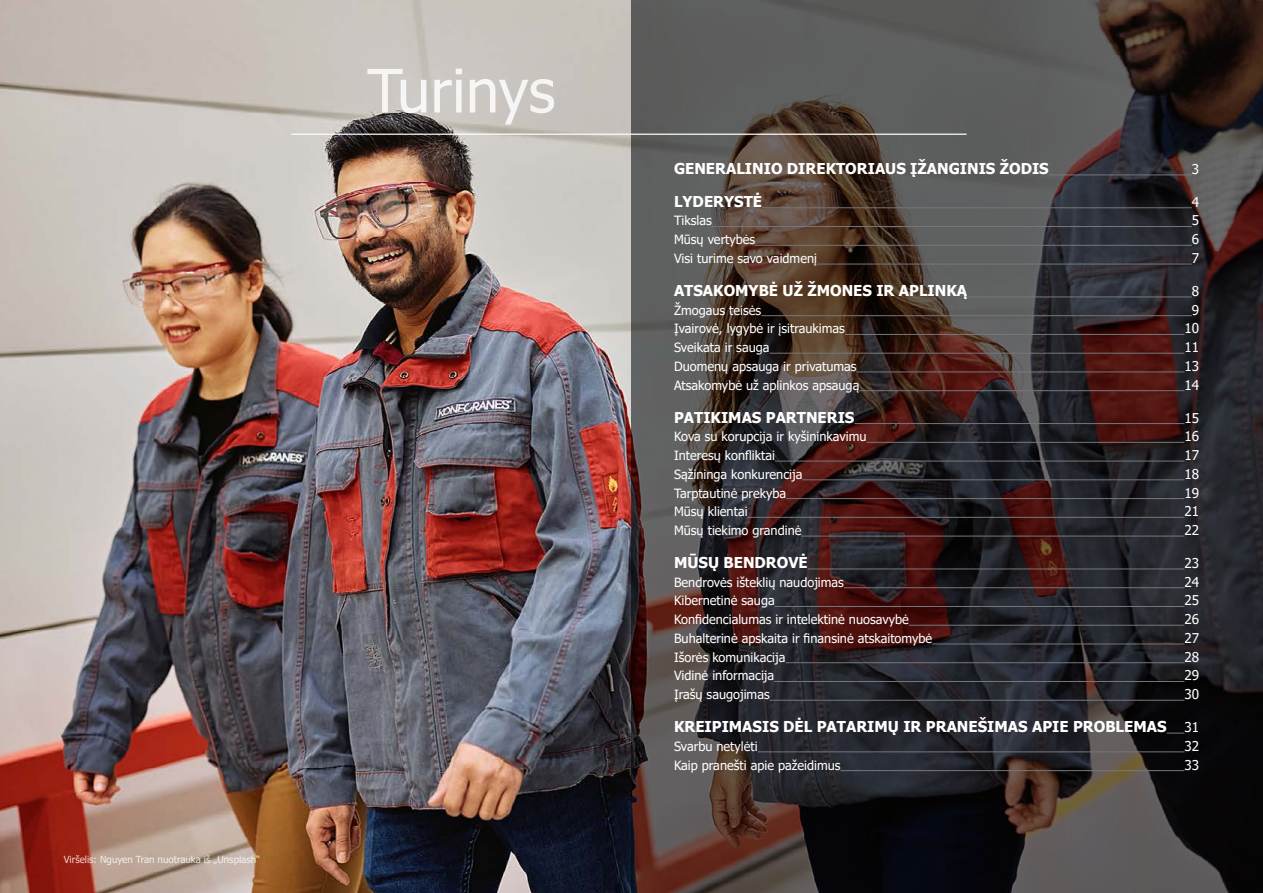
<style>
.page{position:relative;width:1263px;height:893px;background:#fff}
.page>*{position:absolute;margin:0;border:0;box-sizing:border-box;transform-origin:0 0}
.t1{font:60px "Tahoma";color:#fff}
.t2{font:700 15px "Tahoma";color:#fff}
.t3{font:13.5px "Tahoma";color:#fff}
.t4{font:12.75px "Tahoma";color:#fff}
.t5{font:9.75px "Tahoma";color:#fff}
.s1{font-weight:400;font-size:13.5px}
</style>
<div class="page">
<img style="left:0;top:0;width:631px;height:893px">
<svg style="left:631px;top:0;width:632px;height:893px;background:#3c3434"></svg>
<hr style="left:291px;top:134px;width:675px;height:1px;background:#fff">
<hr style="left:1049px;top:175px;width:143px;height:1px;background:#75787b">
<hr style="left:762px;top:208px;width:430px;height:1px;background:#75787b">
<hr style="left:712px;top:226px;width:480px;height:1px;background:#75787b">
<hr style="left:755px;top:245px;width:437px;height:1px;background:#75787b">
<hr style="left:817px;top:264px;width:375px;height:1px;background:#75787b">
<hr style="left:967px;top:297px;width:225px;height:1px;background:#75787b">
<hr style="left:761px;top:315px;width:431px;height:1px;background:#75787b">
<hr style="left:845px;top:334px;width:339px;height:1px;background:#75787b">
<hr style="left:769px;top:353px;width:415px;height:1px;background:#75787b">
<hr style="left:857px;top:372px;width:327px;height:1px;background:#75787b">
<hr style="left:859px;top:390px;width:325px;height:1px;background:#75787b">
<hr style="left:854px;top:423px;width:330px;height:1px;background:#75787b">
<hr style="left:866px;top:442px;width:318px;height:1px;background:#75787b">
<hr style="left:775px;top:461px;width:409px;height:1px;background:#75787b">
<hr style="left:802px;top:480px;width:382px;height:1px;background:#75787b">
<hr style="left:786px;top:498px;width:398px;height:1px;background:#75787b">
<hr style="left:748px;top:517px;width:436px;height:1px;background:#75787b">
<hr style="left:801px;top:536px;width:383px;height:1px;background:#75787b">
<hr style="left:808px;top:569px;width:376px;height:1px;background:#75787b">
<hr style="left:844px;top:587px;width:340px;height:1px;background:#75787b">
<hr style="left:775px;top:606px;width:409px;height:1px;background:#75787b">
<hr style="left:909px;top:625px;width:275px;height:1px;background:#75787b">
<hr style="left:932px;top:644px;width:252px;height:1px;background:#75787b">
<hr style="left:785px;top:662px;width:399px;height:1px;background:#75787b">
<hr style="left:774px;top:681px;width:410px;height:1px;background:#75787b">
<hr style="left:770px;top:700px;width:414px;height:1px;background:#75787b">
<svg style="left:1167px;top:733px;width:17px;height:1px"></svg>
<hr style="left:758px;top:752px;width:426px;height:1px;background:#75787b">
<hr style="left:840px;top:770px;width:344px;height:1px;background:#75787b">
<h1 class="t1" style="left:367px;top:50px;width:189px">Turinys</h1>
<p class="t5" style="left:64px;top:853px;width:198px">Viršelis: Nguyen Tran nuotrauka iš „Unsplash“</p>
<p class="t2" style="left:674px;top:158px;width:376px">GENERALINIO DIREKTORIAUS ĮŽANGINIS ŽODIS</p>
<p class="t3" style="left:1192px;top:160px;width:9px">3</p>
<p class="t2" style="left:674px;top:191px;width:90px">LYDERYSTĖ</p>
<p class="t3" style="left:1192px;top:193px;width:9px">4</p>
<p class="t4" style="left:674px;top:212px;width:39px">Tikslas</p>
<p class="t3" style="left:1192px;top:212px;width:9px">5</p>
<p class="t4" style="left:674px;top:231px;width:83px">Mūsų vertybės</p>
<p class="t3" style="left:1192px;top:230px;width:9px">6</p>
<p class="t4" style="left:674px;top:250px;width:145px">Visi turime savo vaidmenį</p>
<p class="t3" style="left:1192px;top:249px;width:9px">7</p>
<p class="t2" style="left:674px;top:280px;width:295px">ATSAKOMYBĖ UŽ ŽMONES IR APLINKĄ</p>
<p class="t3" style="left:1192px;top:282px;width:9px">8</p>
<p class="t4" style="left:674px;top:301px;width:89px">Žmogaus teisės</p>
<p class="t3" style="left:1192px;top:301px;width:9px">9</p>
<p class="t4" style="left:674px;top:320px;width:172px">Įvairovė, lygybė ir įsitraukimas</p>
<p class="t3" style="left:1184px;top:319px;width:16px">10</p>
<p class="t4" style="left:674px;top:339px;width:97px">Sveikata ir sauga</p>
<p class="t3" style="left:1184px;top:338px;width:16px">11</p>
<p class="t4" style="left:674px;top:358px;width:184px">Duomenų apsauga ir privatumas</p>
<p class="t3" style="left:1184px;top:357px;width:16px">13</p>
<p class="t4" style="left:674px;top:376px;width:187px">Atsakomybė už aplinkos apsaugą</p>
<p class="t3" style="left:1184px;top:376px;width:16px">14</p>
<p class="t2" style="left:674px;top:407px;width:182px">PATIKIMAS PARTNERIS</p>
<p class="t3" style="left:1184px;top:409px;width:16px">15</p>
<p class="t4" style="left:674px;top:428px;width:194px">Kova su korupcija ir kyšininkavimu</p>
<p class="t3" style="left:1184px;top:427px;width:16px">16</p>
<p class="t4" style="left:674px;top:447px;width:103px">Interesų konfliktai</p>
<p class="t3" style="left:1184px;top:446px;width:16px">17</p>
<p class="t4" style="left:674px;top:466px;width:130px">Sąžininga konkurencija</p>
<p class="t3" style="left:1184px;top:465px;width:16px">18</p>
<p class="t4" style="left:674px;top:484px;width:114px">Tarptautinė prekyba</p>
<p class="t3" style="left:1184px;top:484px;width:16px">19</p>
<p class="t4" style="left:674px;top:503px;width:75px">Mūsų klientai</p>
<p class="t3" style="left:1184px;top:502px;width:16px">21</p>
<p class="t4" style="left:674px;top:522px;width:129px">Mūsų tiekimo grandinė</p>
<p class="t3" style="left:1184px;top:521px;width:16px">22</p>
<p class="t2" style="left:674px;top:552px;width:135px">MŪSŲ BENDROVĖ</p>
<p class="t3" style="left:1184px;top:554px;width:16px">23</p>
<p class="t4" style="left:674px;top:573px;width:171px">Bendrovės išteklių naudojimas</p>
<p class="t3" style="left:1184px;top:573px;width:16px">24</p>
<p class="t4" style="left:674px;top:592px;width:102px">Kibernetinė sauga</p>
<p class="t3" style="left:1184px;top:591px;width:16px">25</p>
<p class="t4" style="left:674px;top:611px;width:236px">Konfidencialumas ir intelektinė nuosavybė</p>
<p class="t3" style="left:1184px;top:610px;width:16px">26</p>
<p class="t4" style="left:674px;top:630px;width:260px">Buhalterinė apskaita ir finansinė atskaitomybė</p>
<p class="t3" style="left:1184px;top:629px;width:16px">27</p>
<p class="t4" style="left:674px;top:648px;width:113px">Išorės komunikacija</p>
<p class="t3" style="left:1184px;top:648px;width:16px">28</p>
<p class="t4" style="left:674px;top:667px;width:102px">Vidinė informacija</p>
<p class="t3" style="left:1184px;top:666px;width:16px">29</p>
<p class="t4" style="left:674px;top:686px;width:97px">Įrašų saugojimas</p>
<p class="t3" style="left:1184px;top:685px;width:16px">30</p>
<p class="t2" style="left:674px;top:716px;width:527px">KREIPIMASIS DĖL PATARIMŲ IR PRANEŠIMAS APIE PROBLEMAS <span class="s1">31</span></p>
<p class="t4" style="left:674px;top:738px;width:85px">Svarbu netylėti</p>
<p class="t3" style="left:1184px;top:737px;width:16px">32</p>
<p class="t4" style="left:674px;top:756px;width:168px">Kaip pranešti apie pažeidimus</p>
<p class="t3" style="left:1184px;top:756px;width:16px">33</p>
</div>
